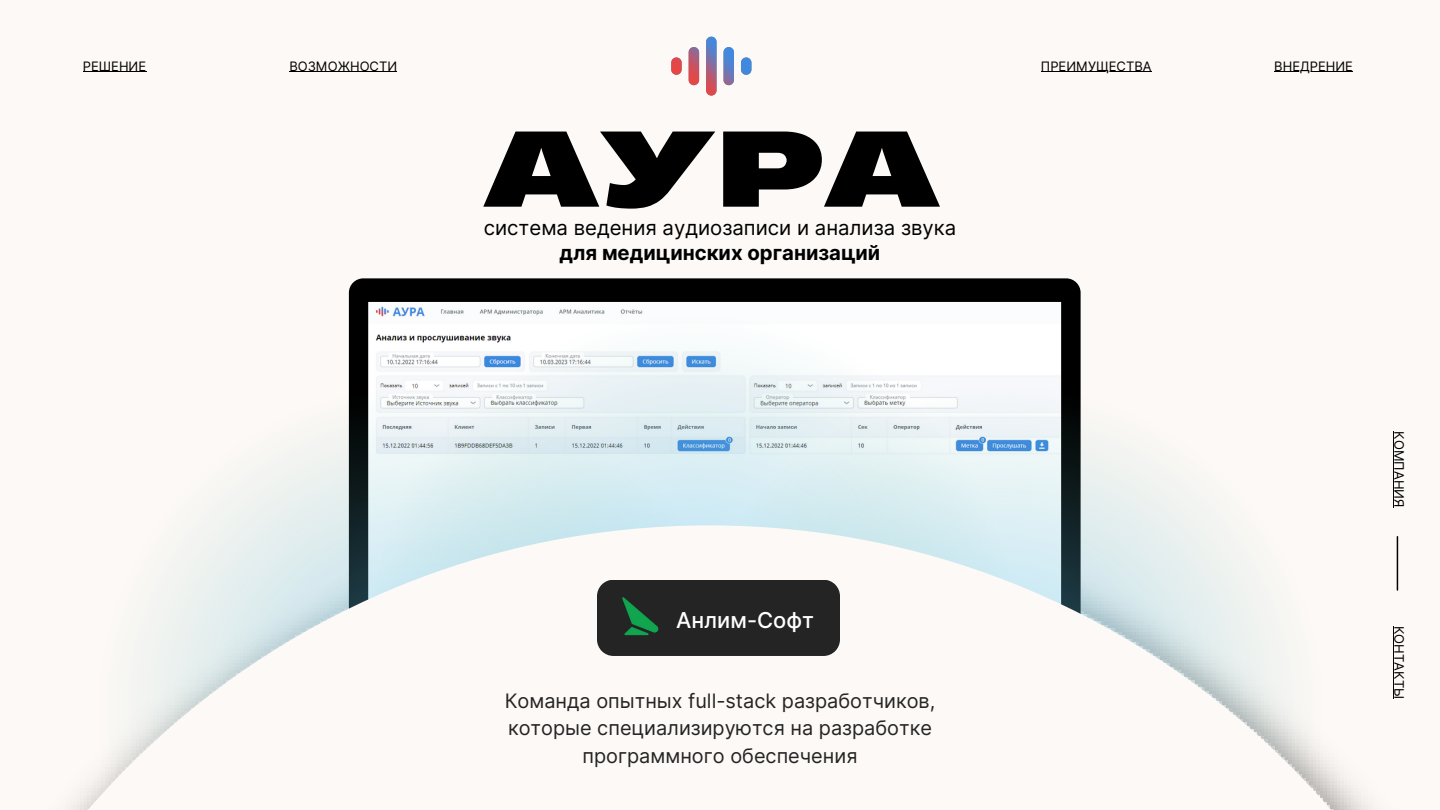
<style>
.page{position:relative;width:1440px;height:810px;background:#fdf9f6}
.page>*{position:absolute;margin:0;border:0;box-sizing:border-box;transform-origin:0 0}
.t1{font:700 101.2px "Heading Now 96";color:#000}
.t2{font:500 21.9px "Inter";color:#fff}
.t3{font:20.3px "Inter";color:#000}
.t4{font:700 20.3px "Inter";color:#000}
.t5{font:19.9px/27.8px "Inter";color:#242424;text-align:center}
.t6{font:13px "Inter";color:#000}
</style>
<div class="page">
<svg style="left:349px;top:278px;width:732px;height:107px;fill:#000"></svg>
<img style="left:209px;top:385px;width:160px;height:140px">
<img style="left:369px;top:314px;width:648px;height:211px">
<img style="left:677px;top:384px;width:536px;height:141px">
<svg style="left:70px;top:525px;width:1329px;height:285px"></svg>
<div style="left:597px;top:580px;width:243px;height:76px;background:#242424"></div>
<img style="left:605px;top:585px;width:71px;height:72px">
<svg style="left:671px;top:57px;width:11px;height:18px"></svg>
<svg style="left:689px;top:47px;width:10px;height:38px"></svg>
<svg style="left:706px;top:37px;width:11px;height:59px"></svg>
<svg style="left:724px;top:47px;width:10px;height:38px"></svg>
<svg style="left:741px;top:57px;width:10px;height:18px"></svg>
<hr style="left:83px;top:72px;width:63px;height:1px;background:#000">
<hr style="left:289px;top:72px;width:108px;height:1px;background:#000">
<hr style="left:1041px;top:72px;width:111px;height:1px;background:#000">
<hr style="left:1274px;top:72px;width:79px;height:1px;background:#000">
<hr style="left:1397px;top:537px;width:1px;height:53px;background:#000">
<hr style="left:1393px;top:431px;width:1px;height:76px;background:#000">
<hr style="left:1393px;top:626px;width:1px;height:73px;background:#000">
<p class="t6" style="left:83px;top:58px;width:65px">РЕШЕНИЕ</p>
<p class="t6" style="left:289px;top:58px;width:109px">ВОЗМОЖНОСТИ</p>
<p class="t6" style="left:1041px;top:58px;width:112px">ПРЕИМУЩЕСТВА</p>
<p class="t6" style="left:1274px;top:58px;width:80px">ВНЕДРЕНИЕ</p>
<h1 class="t1" style="left:483px;top:100px;width:460px">АУРА</h1>
<p class="t3" style="left:484px;top:216px;width:474px">система ведения аудиозаписи и анализа звука</p>
<p class="t4" style="left:560px;top:240px;width:322px">для медицинских организаций</p>
<p class="t2" style="left:676px;top:607px;width:139px">Анлим-Софт</p>
<p class="t5" style="left:505px;top:686px;width:432px">Команда опытных full-stack разработчиков, которые специализируются на разработке программного обеспечения</p>
<p class="t6" style="left:1407px;top:431px;width:78px;rotate:90deg">КОМПАНИЯ</p>
<p class="t6" style="left:1407px;top:626px;width:74px;rotate:90deg">КОНТАКТЫ</p>
</div>
